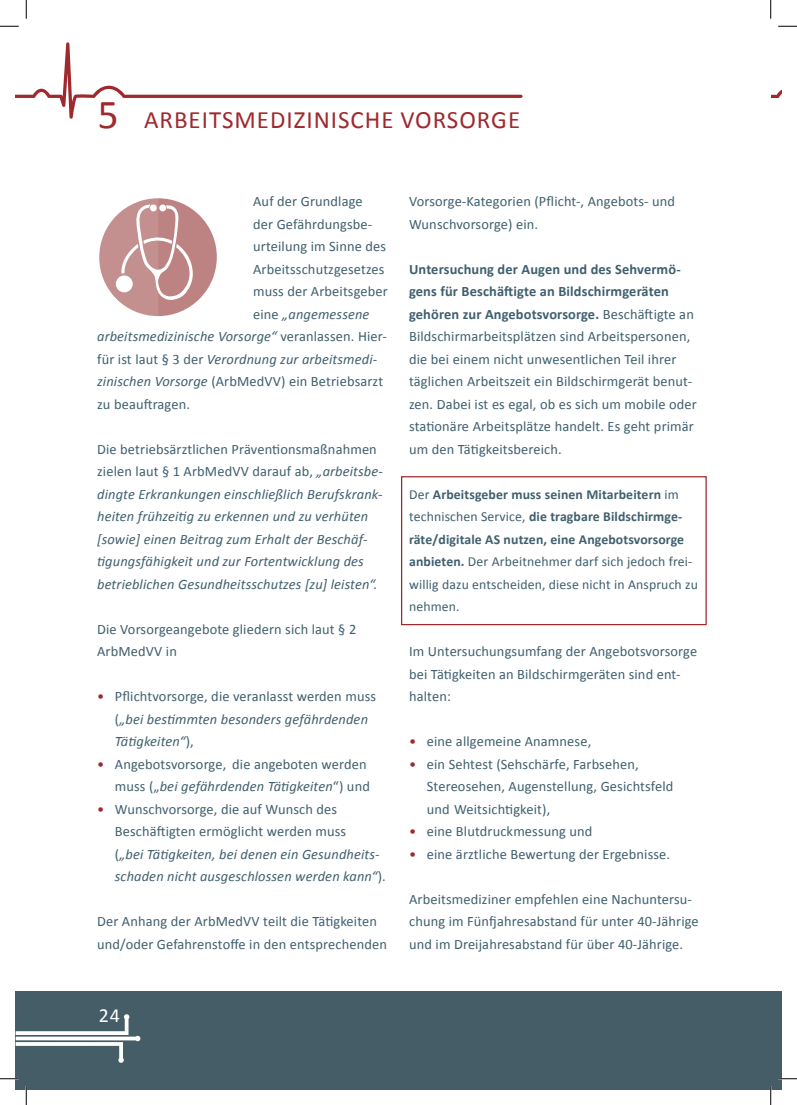
<style>
.page{position:relative;width:797px;height:1105px;background:#fff}
.page>*{position:absolute;margin:0;border:0;box-sizing:border-box;transform-origin:0 0}
.t1{font:25px "Calibri";letter-spacing:.04em;color:#9f292d}
.t2{font:20px "Calibri";color:#fff}
.t3{font:14.38px/22.5px "Calibri";letter-spacing:.01em;color:#3f5f6e}
.t4{font:italic 14.38px/22.5px "Calibri";letter-spacing:.01em;color:#3f5f6e}
.t5{font:13.75px/22.5px "Calibri";letter-spacing:.01em;color:#3f5f6e}
.s1{font-size:41.25px}
.s2{font-style:normal}
.s3{font-style:italic}
.s4{font-style:normal;color:#9f292d}
.s5{color:#9f292d}
.s6{font-weight:700}
</style>
<div class="page">
<div style="left:16px;top:991px;width:765px;height:98px;background:#455d66"></div>
<svg style="left:16px;top:1014px;width:124px;height:49px"></svg>
<svg style="left:16px;top:42px;width:506px;height:77px"></svg>
<div style="left:401px;top:476px;width:305px;height:149px;border:1px solid #9f292d"></div>
<svg style="left:99px;top:198px;width:118px;height:118px"></svg>
<svg style="left:771px;top:90px;width:10px;height:8px"></svg>
<svg style="left:0;top:25px;width:19px;height:2px"></svg>
<svg style="left:778px;top:25px;width:19px;height:2px"></svg>
<svg style="left:0;top:1078px;width:19px;height:1px"></svg>
<svg style="left:778px;top:1078px;width:19px;height:1px"></svg>
<svg style="left:25px;top:0;width:2px;height:19px"></svg>
<svg style="left:25px;top:1086px;width:2px;height:19px"></svg>
<svg style="left:770px;top:0;width:1px;height:19px"></svg>
<svg style="left:770px;top:1086px;width:1px;height:19px"></svg>
<h1 class="t1" style="left:98px;top:102px;width:424px"><span class="s1">5</span> ARBEITSMEDIZINISCHE VORSORGE</h1>
<p class="t3" style="left:253px;top:190px;width:111px">Auf der Grundlage</p>
<p class="t3" style="left:253px;top:212px;width:121px">der Gefährdungsbe-</p>
<p class="t3" style="left:253px;top:235px;width:134px">urteilung im Sinne des</p>
<p class="t3" style="left:253px;top:257px;width:133px">Arbeitsschutzgesetzes</p>
<p class="t3" style="left:253px;top:280px;width:136px">muss der Arbeitsgeber</p>
<p class="t4" style="left:253px;top:302px;width:118px"><span class="s2">eine</span> „angemessene</p>
<p class="t4" style="left:97px;top:325px;width:291px">arbeitsmedizinische Vorsorge“ <span class="s2">veranlassen. Hier-</span></p>
<p class="t4" style="left:97px;top:347px;width:281px"><span class="s2">für ist laut § 3 der</span> Verordnung zur arbeitsmedi-</p>
<p class="t3" style="left:97px;top:370px;width:287px"><span class="s3">zinischen Vorsorge</span> (ArbMedVV) ein Betriebsarzt</p>
<p class="t3" style="left:97px;top:392px;width:94px">zu beauftragen.</p>
<p class="t4" style="left:97px;top:437px;width:287px"><span class="s2">Die betriebsärztlichen Präventionsmaßnahmen zielen laut § 1 ArbMedVV darauf ab,</span> „arbeitsbe&shy;dingte Erkrankungen einschließlich Berufskrank&shy;heiten frühzeitig zu erkennen und zu verhüten [sowie] einen Beitrag zum Erhalt der Beschäf&shy;tigungsfähigkeit und zur Fortentwicklung des betrieblichen Gesundheitsschutzes [zu] leisten“.</p>
<p class="t3" style="left:97px;top:617px;width:261px">Die Vorsorgeangebote gliedern sich laut § 2<br>ArbMedVV in</p>
<p class="t4" style="left:115px;top:685px;width:263px;text-indent:-18px"><span class="s4">•</span> <span class="s2">Pflichtvorsorge, die veranlasst werden muss (</span>„bei bestimmten besonders gefährdenden<br>Tätigkeiten“<span class="s2">),</span></p>
<p class="t3" style="left:97px;top:752px;width:274px;text-align:right"><span class="s5">•</span> Angebotsvorsorge, die angeboten werden muss („<span class="s3">bei gefährdenden Tätigkeiten</span>“) und</p>
<p class="t4" style="left:115px;top:797px;width:272px;text-indent:-18px"><span class="s4">•</span> <span class="s2">Wunschvorsorge, die auf Wunsch des Beschäftigten ermöglicht werden muss<br>(</span>„bei Tätigkeiten, bei denen ein Gesundheits&shy;schaden nicht ausgeschlossen werden kann“<span class="s2">).</span></p>
<p class="t3" style="left:97px;top:910px;width:291px">Der Anhang der ArbMedVV teilt die Tätigkeiten und/oder Gefahrenstoffe in den entsprechenden</p>
<p class="t3" style="left:409px;top:190px;width:267px">Vorsorge-Kategorien (Pflicht-, Angebots- und<br>Wunschvorsorge) ein.</p>
<p class="t3" style="left:409px;top:257px;width:289px"><span class="s6">Untersuchung der Augen und des Sehvermö&shy;gens für Beschäftigte an Bildschirmgeräten gehören zur Angebotsvorsorge.</span> Beschäftigte an Bildschirmarbeitsplätzen sind Arbeitspersonen, die bei einem nicht unwesentlichen Teil ihrer täglichen Arbeitszeit ein Bildschirmgerät benut&shy;zen. Dabei ist es egal, ob es sich um mobile oder stationäre Arbeitsplätze handelt. Es geht primär um den Tätigkeitsbereich.</p>
<p class="t5" style="left:409px;top:483px;width:290px">Der <span class="s6">Arbeitsgeber muss seinen Mitarbeitern</span> im technischen Service, <span class="s6">die tragbare Bildschirmge&shy;räte/digitale AS nutzen, eine Angebotsvorsorge anbieten.</span> Der Arbeitnehmer darf sich jedoch frei&shy;willig dazu entscheiden, diese nicht in Anspruch zu nehmen.</p>
<p class="t3" style="left:409px;top:640px;width:289px">Im Untersuchungsumfang der Angebotsvorsorge bei Tätigkeiten an Bildschirmgeräten sind ent&shy;halten:</p>
<p class="t3" style="left:409px;top:730px;width:184px"><span class="s5">•</span> eine allgemeine Anamnese,</p>
<p class="t3" style="left:427px;top:752px;width:248px;text-indent:-18px"><span class="s5">•</span> ein Sehtest (Sehschärfe, Farbsehen,<br>Stereosehen, Augenstellung, Gesichtsfeld und Weitsichtigkeit),</p>
<p class="t3" style="left:409px;top:820px;width:185px"><span class="s5">•</span> eine Blutdruckmessung und</p>
<p class="t3" style="left:409px;top:842px;width:262px"><span class="s5">•</span> eine ärztliche Bewertung der Ergebnisse.</p>
<p class="t3" style="left:409px;top:887px;width:291px">Arbeitsmediziner empfehlen eine Nachuntersu&shy;chung im Fünfjahresabstand für unter 40-Jährige und im Dreijahresabstand für über 40-Jährige.</p>
<h2 class="t2" style="left:99px;top:1001px;width:22px">24</h2>
</div>
